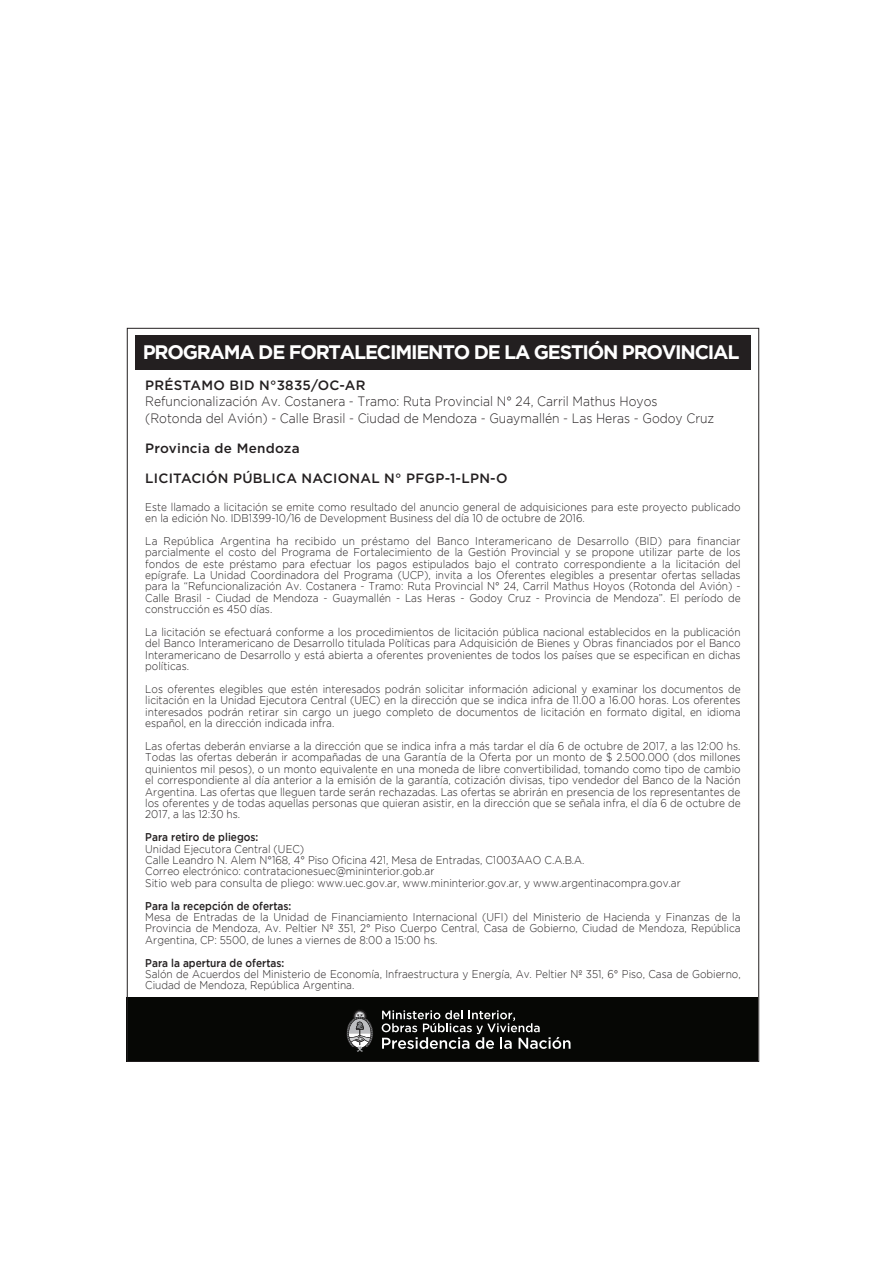
<style>
.page{position:relative;width:893px;height:1263px;background:#fff}
.page>*{position:absolute;margin:0;border:0;box-sizing:border-box;transform-origin:0 0}
.t1{font:700 19.5px "Gotham";letter-spacing:-.065em;color:#fff}
.t2{font:300 13.5px/16.5px "Gotham";color:#231f20;scale:.9 1}
.t3{font:500 13.5px "Gotham";letter-spacing:.02em;color:#231f20}
.t4{font:300 11.25px/11.4px "Gotham";color:#231f20;text-align:justify;scale:.9 1}
.t5{font:500 11.25px "Gotham";color:#231f20;scale:.9 1}
</style>
<div class="page">
<div style="left:135px;top:336px;width:616px;height:34px;background:#231f20"></div>
<div style="left:126px;top:997px;width:632px;height:65px;background:#060705"></div>
<svg style="left:382px;top:1010px;width:188px;height:39px"></svg>
<svg style="left:346px;top:1010px;width:27px;height:42px"></svg>
<h1 class="t1" style="left:143px;top:340px;width:598px">PROGRAMA DE FORTALECIMIENTO DE LA GESTIÓN PROVINCIAL</h1>
<p class="t3" style="left:145px;top:377px;width:222px">PRÉSTAMO BID N°3835/OC-AR</p>
<p class="t2" style="left:145px;top:393px;width:634px">Refuncionalización Av. Costanera - Tramo: Ruta Provincial N° 24, Carril Mathus Hoyos (Rotonda del Avión) - Calle Brasil - Ciudad de Mendoza - Guaymallén - Las Heras - Godoy Cruz</p>
<p class="t3" style="left:145px;top:440px;width:156px">Provincia de Mendoza</p>
<p class="t3" style="left:145px;top:470px;width:364px">LICITACIÓN PÚBLICA NACIONAL N° PFGP-1-LPN-O</p>
<p class="t4" style="left:145px;top:501px;width:663px">Este llamado a licitación se emite como resultado del anuncio general de adquisiciones para este proyecto publicado en la edición No. IDB1399-10/16 de Development Business del día 10 de octubre de 2016.</p>
<p class="t4" style="left:145px;top:535px;width:663px">La República Argentina ha recibido un préstamo del Banco Interamericano de Desarrollo (BID) para financiar parcialmente el costo del Programa de Fortalecimiento de la Gestión Provincial y se propone utilizar parte de los fondos de este préstamo para efectuar los pagos estipulados bajo el contrato correspondiente a la licitación del epígrafe. La Unidad Coordinadora del Programa (UCP), invita a los Oferentes elegibles a presentar ofertas selladas para la “Refuncionalización Av. Costanera - Tramo: Ruta Provincial N° 24, Carril Mathus Hoyos (Rotonda del Avión) - Calle Brasil - Ciudad de Mendoza - Guaymallén - Las Heras - Godoy Cruz - Provincia de Mendoza”. El período de construcción es 450 días.</p>
<p class="t4" style="left:145px;top:626px;width:663px">La licitación se efectuará conforme a los procedimientos de licitación pública nacional establecidos en la publicación del Banco Interamericano de Desarrollo titulada Políticas para Adquisición de Bienes y Obras financiados por el Banco Interamericano de Desarrollo y está abierta a oferentes provenientes de todos los países que se especifican en dichas políticas.</p>
<p class="t4" style="left:145px;top:683px;width:663px">Los oferentes elegibles que estén interesados podrán solicitar información adicional y examinar los documentos de licitación en la Unidad Ejecutora Central (UEC) en la dirección que se indica infra de 11.00 a 16.00 horas. Los oferentes interesados podrán retirar sin cargo un juego completo de documentos de licitación en formato digital, en idioma español, en la dirección indicada infra.</p>
<p class="t4" style="left:145px;top:740px;width:663px">Las ofertas deberán enviarse a la dirección que se indica infra a más tardar el día 6 de octubre de 2017, a las 12:00 hs.<br>Todas las ofertas deberán ir acompañadas de una Garantía de la Oferta por un monto de $ 2.500.000 (dos millones quinientos mil pesos), o un monto equivalente en una moneda de libre convertibilidad, tomando como tipo de cambio el correspondiente al día anterior a la emisión de la garantía, cotización divisas, tipo vendedor del Banco de la Nación Argentina. Las ofertas que lleguen tarde serán rechazadas. Las ofertas se abrirán en presencia de los representantes de los oferentes y de todas aquellas personas que quieran asistir, en la dirección que se señala infra, el día 6 de octubre de 2017, a las 12:30 hs.</p>
<p class="t5" style="left:145px;top:831px;width:127px">Para retiro de pliegos:</p>
<p class="t4" style="left:145px;top:843px;width:596px;text-align:left">Unidad Ejecutora Central (UEC)<br>Calle Leandro N. Alem N°168, 4° Piso Oficina 421, Mesa de Entradas, C1003AAO C.A.B.A.<br>Correo electrónico: contratacionesuec@mininterior.gob.ar<br>Sitio web para consulta de pliego: www.uec.gov.ar, www.mininterior.gov.ar, y www.argentinacompra.gov.ar</p>
<p class="t5" style="left:145px;top:899px;width:164px">Para la recepción de ofertas:</p>
<p class="t4" style="left:145px;top:911px;width:663px">Mesa de Entradas de la Unidad de Financiamiento Internacional (UFI) del Ministerio de Hacienda y Finanzas de la Provincia de Mendoza, Av. Peltier Nº 351, 2° Piso Cuerpo Central, Casa de Gobierno, Ciudad de Mendoza, República Argentina, CP: 5500, de lunes a viernes de 8:00 a 15:00 hs.</p>
<p class="t5" style="left:145px;top:956px;width:156px">Para la apertura de ofertas:</p>
<p class="t4" style="left:145px;top:968px;width:663px">Salón de Acuerdos del Ministerio de Economía, Infraestructura y Energía, Av. Peltier Nº 351, 6° Piso, Casa de Gobierno,<br>Ciudad de Mendoza, República Argentina.</p>
</div>
